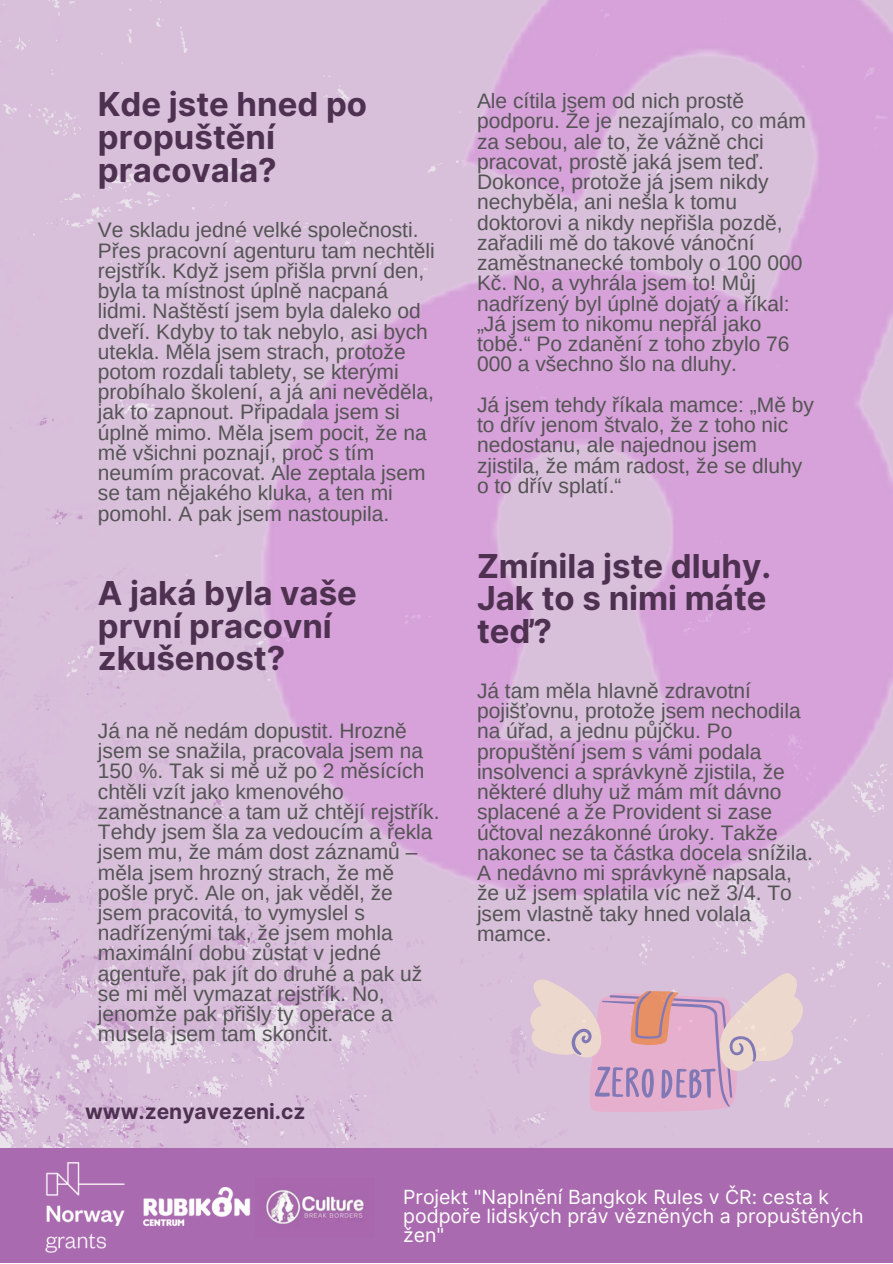
<style>
.page{position:relative;width:893px;height:1264px;background:#fff}
.page>*{position:absolute;margin:0;border:0;box-sizing:border-box;transform-origin:0 0}
.t1{font:700 33px/32.5px "Inter";color:#4e3150}
.t2{font:21px/20.2px "Arimo";color:#545454}
.t3{font:700 21px "Inter";color:#4e3150}
.t4{font:19.5px/19px "Inter";color:#fff}
</style>
<div class="page">
<img style="left:0;top:0;width:892px;height:1147px">
<div style="left:0;top:1147px;width:892px;height:115px;background:#aa6aaf"></div>
<img style="left:261px;top:0;width:631px;height:897px">
<img style="left:265px;top:1190px;width:100px;height:35px">
<img style="left:143px;top:1187px;width:107px;height:39px">
<img style="left:45px;top:1162px;width:80px;height:90px">
<svg style="left:530px;top:970px;width:273px;height:142px;background:#dbb8cb"></svg>
<h1 class="t1" style="left:98px;top:88px;width:271px">Kde jste hned po propuštění pracovala?</h1>
<p class="t2" style="left:98px;top:220px;width:338px">Ve skladu jedné velké společnosti.<br>Přes pracovní agenturu tam nechtěli rejstřík. Když jsem přišla první den, byla ta místnost úplně nacpaná lidmi. Naštěstí jsem byla daleko od dveří. Kdyby to tak nebylo, asi bych utekla. Měla jsem strach, protože potom rozdali tablety, se kterými probíhalo školení, a já ani nevěděla, jak to zapnout. Připadala jsem si úplně mimo. Měla jsem pocit, že na mě všichni poznají, proč s tím neumím pracovat. Ale zeptala jsem se tam nějakého kluka, a ten mi pomohl. A pak jsem nastoupila.</p>
<h1 class="t1" style="left:98px;top:576px;width:260px">A jaká byla vaše první pracovní zkušenost?</h1>
<p class="t2" style="left:98px;top:720px;width:343px">Já na ně nedám dopustit. Hrozně jsem se snažila, pracovala jsem na<br>150 %. Tak si mě už po 2 měsících chtěli vzít jako kmenového zaměstnance a tam už chtějí rejstřík.<br>Tehdy jsem šla za vedoucím a řekla jsem mu, že mám dost záznamů – měla jsem hrozný strach, že mě pošle pryč. Ale on, jak věděl, že jsem pracovitá, to vymyslel s nadřízenými tak, že jsem mohla maximální dobu zůstat v jedné agentuře, pak jít do druhé a pak už se mi měl vymazat rejstřík. No, jenomže pak přišly ty operace a musela jsem tam skončit.</p>
<p class="t3" style="left:85px;top:1098px;width:222px">www.zenyavezeni.cz</p>
<p class="t2" style="left:477px;top:91px;width:330px">Ale cítila jsem od nich prostě podporu. Že je nezajímalo, co mám za sebou, ale to, že vážně chci pracovat, prostě jaká jsem teď.<br>Dokonce, protože já jsem nikdy nechyběla, ani nešla k tomu doktorovi a nikdy nepřišla pozdě, zařadili mě do takové vánoční zaměstnanecké tomboly o 100 000<br>Kč. No, a vyhrála jsem to! Můj nadřízený byl úplně dojatý a říkal: „Já jsem to nikomu nepřál jako tobě.“ Po zdanění z toho zbylo 76<br>000 a všechno šlo na dluhy.</p>
<p class="t2" style="left:477px;top:394px;width:338px">Já jsem tehdy říkala mamce: „Mě by to dřív jenom štvalo, že z toho nic nedostanu, ale najednou jsem zjistila, že mám radost, že se dluhy o to dřív splatí.“</p>
<h1 class="t1" style="left:477px;top:549px;width:295px">Zmínila jste dluhy.<br>Jak to s nimi máte teď?</h1>
<p class="t2" style="left:477px;top:680px;width:337px">Já tam měla hlavně zdravotní pojišťovnu, protože jsem nechodila na úřad, a jednu půjčku. Po propuštění jsem s vámi podala insolvenci a správkyně zjistila, že některé dluhy už mám mít dávno splacené a že Provident si zase účtoval nezákonné úroky. Takže nakonec se ta částka docela snížila.<br>A nedávno mi správkyně napsala, že už jsem splatila víc než 3/4. To jsem vlastně taky hned volala mamce.</p>
<p class="t4" style="left:403px;top:1186px;width:462px">Projekt "Naplnění Bangkok Rules v ČR: cesta k podpoře lidských práv vězněných a propuštěných žen"</p>
</div>
